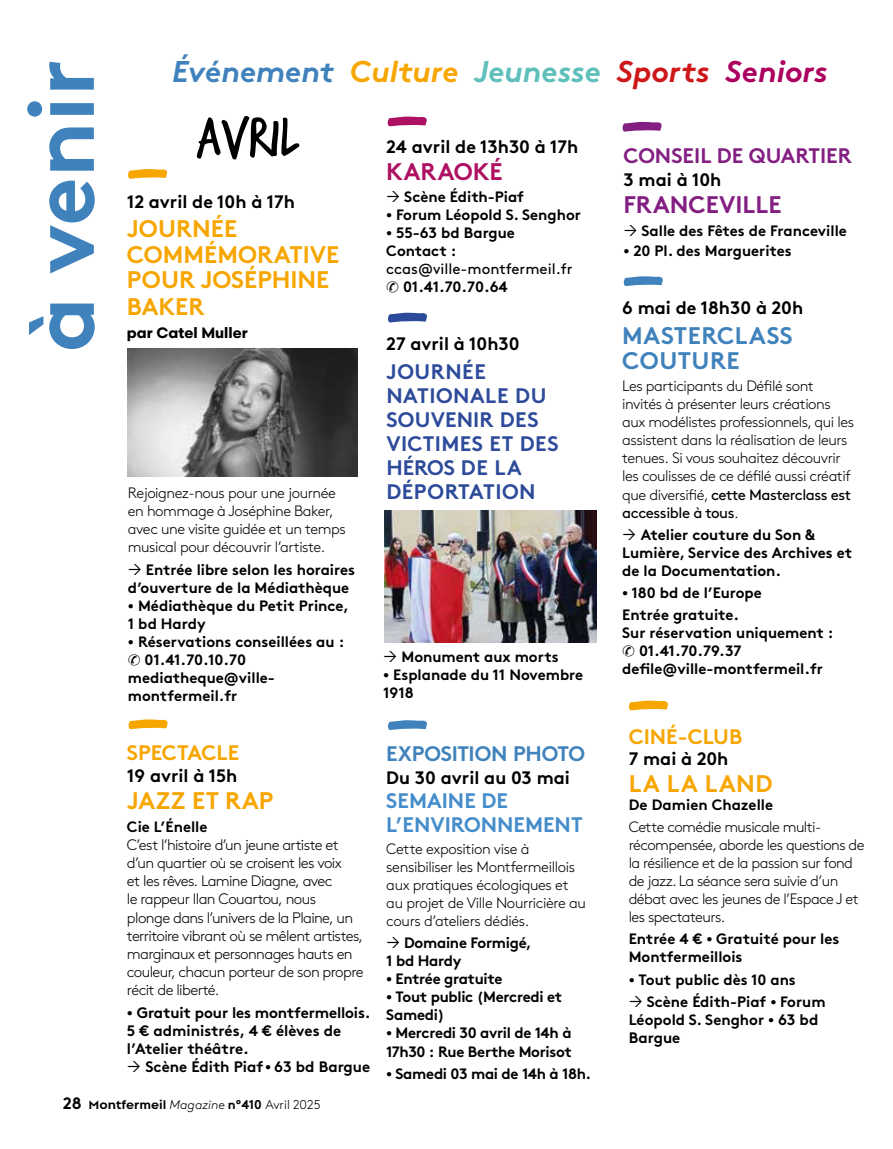
<style>
.page{position:relative;width:893px;height:1149px;background:#fff}
.page>*{position:absolute;margin:0;border:0;box-sizing:border-box;transform-origin:0 0}
.t1{font:700 90px "Brown";color:#4082bc}
.t2{font:60px "Trash Hand";color:#000}
.t3{font:italic 700 30px "Brown";color:#4082bc}
.t4{font:700 24px/26px "Brown";color:#f7a600}
.t5{font:700 24px/25.5px "Brown";letter-spacing:.02em;color:#4082bc}
.t6{font:700 24px "Brown";color:#831f82}
.t7{font:700 24px "Brown";color:#ae1161}
.t8{font:700 21px/24px "Brown";letter-spacing:.025em;color:#2d4b9a}
.t9{font:700 21px/24px "Brown";color:#448cca}
.t10{font:700 21px "Brown";color:#f7a600}
.t11{font:700 21px "Brown";color:#831f82}
.t12{font:700 21px "Brown";letter-spacing:-.01em;color:#4082bc}
.t13{font:700 18px "Brown";color:#000}
.t14{font:300 15.15px/18.1px "Brown";letter-spacing:-.04em;color:#000}
.t15{font:700 15.15px/18.1px "Brown";color:#000}
.t16{font:700 15px/18px "Brown";color:#000}
.t17{font:300 15px/18px "Brown";letter-spacing:-.03em;color:#000}
.t18{font:300 15px/18px "Brown";letter-spacing:-.03em;color:#010202}
.t19{font:700 15px/18px "Brown";letter-spacing:-.02em;color:#000}
.t20{font:15px/18px "Brown";color:#000}
.t21{font:700 15px "Scandia";color:#000}
.t22{font:700 12.75px "Regulator Nova";color:#000}
.s1{color:#f7a600}
.s2{color:#5ebfbb}
.s3{color:#cd1719}
.s4{color:#ac005f}
.s5{font-family:"Scandia"}
.s6{font-family:"Sosmed phone";font-weight:400}
.s7{font-family:"Sosmed phone"}
.s8{font-weight:700}
.s9{font-family:"Scandia";font-size:15px}
.s10{color:#000}
.s11{font-weight:400;color:#000}
.s12{font-size:15.15px}
.s13{font-family:"Brown";font-size:16.5px}
.s14{font-family:"Brown";font-weight:300;font-style:italic}
.s15{font-family:"Brown"}
.s16{font-family:"Brown";font-weight:300}
</style>
<div class="page">
<img style="left:128px;top:348px;width:229px;height:128px">
<img style="left:384px;top:510px;width:213px;height:132px">
<h1 class="t1" style="left:-11px;top:352px;width:294px;rotate:-90deg">à venir</h1>
<h3 class="t3" style="left:172px;top:48px;width:657px">Événement <span class="s1">Culture</span> <span class="s2">Jeunesse</span> <span class="s3">Sports</span> <span class="s4">Seniors</span></h3>
<h2 class="t2" style="left:197px;top:108px;width:104px">AVRIL</h2>
<p class="t13" style="left:127px;top:187px;width:169px">12 avril de 10h à 17h</p>
<h3 class="t4" style="left:127px;top:213px;width:214px">JOURNÉE<br>COMMÉMORATIVE<br>POUR JOSÉPHINE<br>BAKER</h3>
<p class="t21" style="left:127px;top:323px;width:122px">par Catel Muller</p>
<p class="t17" style="left:128px;top:483px;width:219px">Rejoignez-nous pour une journée en hommage à Joséphine Baker, avec une visite guidée et un temps musical pour découvrir l’artiste.</p>
<p class="t16" style="left:128px;top:558px;width:229px;text-indent:18px">Entrée libre selon les horaires d’ouverture de la Médiathèque</p>
<p class="t16" style="left:128px;top:594px;width:223px"><span class="s5">•</span> Médiathèque du Petit Prince,<br>1 bd Hardy</p>
<p class="t16" style="left:128px;top:630px;width:218px"><span class="s5">•</span> Réservations conseillées au : <span class="s6">b</span> 01.41.70.10.70 mediatheque@ville&shy;montfermeil.fr</p>
<p class="t13" style="left:386px;top:132px;width:194px">24 avril de 13h30 à 17h</p>
<h3 class="t7" style="left:386px;top:152px;width:118px">KARAOKÉ</h3>
<p class="t16" style="left:404px;top:186px;width:121px">Scène Édith-Piaf</p>
<p class="t16" style="left:386px;top:204px;width:196px"><span class="s5">•</span> Forum Léopold S. Senghor</p>
<p class="t16" style="left:386px;top:222px;width:130px"><span class="s5">•</span> 55-63 bd Bargue<br>Contact :</p>
<p class="t20" style="left:386px;top:258px;width:188px">ccas@ville-montfermeil.fr <span class="s7">b</span> <span class="s8">01.41.70.70.64</span></p>
<p class="t13" style="left:386px;top:329px;width:135px">27 avril à 10h30</p>
<h3 class="t8" style="left:386px;top:357px;width:174px">JOURNÉE<br>NATIONALE DU<br>SOUVENIR DES<br>VICTIMES ET DES<br>HÉROS DE LA<br>DÉPORTATION</h3>
<p class="t16" style="left:402px;top:646px;width:159px">Monument aux morts</p>
<p class="t16" style="left:383px;top:664px;width:201px"><span class="s5">•</span> Esplanade du 11 Novembre<br>1918</p>
<h3 class="t10" style="left:127px;top:735px;width:114px">SPECTACLE</h3>
<p class="t13" style="left:127px;top:761px;width:112px">19 avril à 15h</p>
<h3 class="t4" style="left:127px;top:785px;width:148px">JAZZ ET RAP</h3>
<p class="t16" style="left:127px;top:815px;width:82px">Cie L’Énelle</p>
<p class="t14" style="left:127px;top:834px;width:238px">C’est l’histoire d’un jeune artiste et d’un quartier où se croisent les voix<br>et les rêves. Lamine Diagne, avec<br>le rappeur Ilan Couartou, nous<br>plonge dans l’univers de la Plaine, un territoire vibrant où se mêlent artistes, marginaux et personnages hauts en couleur, chacun porteur de son propre récit de liberté.</p>
<p class="t15" style="left:127px;top:1001px;width:245px"><span class="s9">•</span> Gratuit pour les montfermellois.<br>5 € administrés, 4 € élèves de l’Atelier théâtre.</p>
<p class="t15" style="left:145px;top:1056px;width:226px">Scène Édith Piaf<span class="s9">•</span> 63 bd Bargue</p>
<h3 class="t12" style="left:386px;top:736px;width:200px">EXPOSITION PHOTO</h3>
<p class="t13" style="left:386px;top:762px;width:185px">Du 30 avril au 03 mai</p>
<h3 class="t9" style="left:386px;top:786px;width:198px">SEMAINE DE<br>L’ENVIRONNEMENT</h3>
<p class="t17" style="left:386px;top:838px;width:201px">Cette exposition vise à sensibiliser les Montfermeillois aux pratiques écologiques et au projet de Ville Nourricière au cours d’ateliers dédiés.</p>
<p class="t19" style="left:386px;top:932px;width:147px;text-indent:18px">Domaine Formigé,<br>1 bd Hardy</p>
<p class="t19" style="left:386px;top:968px;width:118px"><span class="s5">•</span> Entrée gratuite</p>
<p class="t19" style="left:386px;top:986px;width:177px"><span class="s5">•</span> Tout public (Mercredi et<br>Samedi)</p>
<p class="t19" style="left:386px;top:1022px;width:187px"><span class="s5">•</span> Mercredi 30 avril de 14h à<br>17h30 : Rue Berthe Morisot</p>
<p class="t19" style="left:386px;top:1062px;width:206px"><span class="s5">•</span> Samedi 03 mai de 14h à 18h.</p>
<h3 class="t11" style="left:623px;top:139px;width:230px">CONSEIL DE QUARTIER</h3>
<p class="t13" style="left:623px;top:165px;width:99px">3 mai à 10h</p>
<h3 class="t6" style="left:623px;top:185px;width:160px">FRANCEVILLE</h3>
<p class="t16" style="left:641px;top:220px;width:207px">Salle des Fêtes de Franceville</p>
<p class="t16" style="left:623px;top:240px;width:170px"><span class="s5">•</span> 20 Pl. des Marguerites</p>
<p class="t13" style="left:622px;top:293px;width:182px">6 mai de 18h30 à 20h</p>
<h3 class="t5" style="left:622px;top:320px;width:172px">MASTERCLASS<br>COUTURE</h3>
<p class="t18" style="left:622px;top:376px;width:233px">Les participants du Défilé sont invités à présenter leurs créations aux modélistes professionnels, qui les assistent dans la réalisation de leurs tenues. <span class="s10">Si vous souhaitez découvrir les coulisses de ce défilé aussi créatif que diversifié,</span> <span class="s11">cette Masterclass est accessible à tous</span><span class="s10">.</span></p>
<p class="t16" style="left:622px;top:524px;width:231px;text-indent:18px">Atelier couture du Son &amp;<br>Lumière, Service des Archives et de la Documentation.</p>
<p class="t16" style="left:622px;top:580px;width:141px;line-height:22.2px"><span class="s5">•</span> 180 bd de l’Europe<br>Entrée gratuite.</p>
<p class="t16" style="left:622px;top:622px;width:213px">Sur réservation uniquement : <span class="s6">b</span> 01.41.70.79.37 defile@ville-montfermeil.fr</p>
<h3 class="t10" style="left:629px;top:719px;width:115px">CINÉ-CLUB</h3>
<p class="t13" style="left:629px;top:743px;width:101px">7 mai à 20h</p>
<h3 class="t4" style="left:629px;top:767px;width:145px">LA LA LAND</h3>
<p class="t16" style="left:629px;top:793px;width:146px">De Damien Chazelle</p>
<p class="t17" style="left:629px;top:816px;width:237px">Cette comédie musicale multi&shy;récompensée, aborde les questions de la résilience et de la passion sur fond de jazz. La séance sera suivie d’un débat avec les jeunes de l’Espace J et les spectateurs.</p>
<p class="t16" style="left:629px;top:928px;width:212px">Entrée 4 € <span class="s5">•</span> Gratuité pour les<br>Montfermeillois</p>
<p class="t16" style="left:647px;top:966px;width:180px;line-height:22.2px;text-indent:-18px"><span class="s5">•</span> Tout public dès 10 ans<br>Scène Édith-Piaf <span class="s5">•</span> Forum</p>
<p class="t16" style="left:629px;top:1008px;width:191px">Léopold S. Senghor <span class="s5">•</span> <span class="s12">63 bd</span></p>
<p class="t15" style="left:629px;top:1026px;width:53px">Bargue</p>
<p class="t22" style="left:63px;top:1096px;width:259px"><span class="s13">28</span> Montfermeil <span class="s14">Magazine</span> <span class="s15">n°410</span> <span class="s16">Avril 2025</span></p>
</div>
